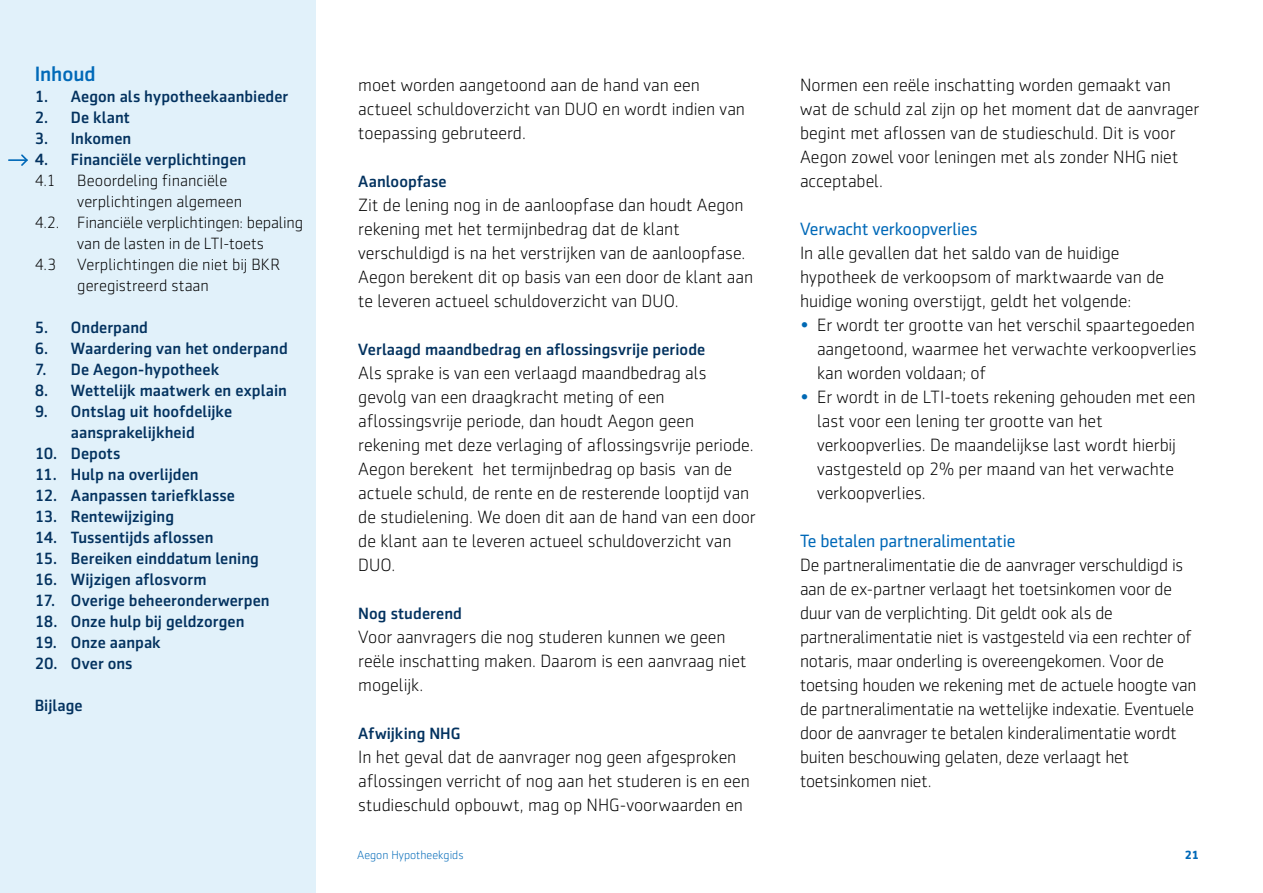
<style>
.page{position:relative;width:1263px;height:893px;background:#fff}
.page>*{position:absolute;margin:0;border:0;box-sizing:border-box;transform-origin:0 0}
.t1{font:500 21px "Sentico Sans DT";letter-spacing:-.005em;color:#0069b8}
.BODY_platte_tekst{font:300 18px/24px "Sentico Sans DT";letter-spacing:-.005em;color:#000}
.BODY_kopje_niveau_2{font:18px "Sentico Sans DT";letter-spacing:-.01em;color:#0069b8}
.BODY_kopje_niveau_3{font:500 16.5px/21px "Sentico Sans DT";letter-spacing:.005em;color:#03325f;text-align:center}
.t2{font:300 16.5px/21px "Sentico Sans DT";color:#000}
.t3{font:300 12px "Sentico Sans DT";color:#0069b8}
.t4{font:700 12px "Sentico Sans DT";color:#0069b8}
.s1{color:#0069b4}
</style>
<div class="page">
<div style="left:0;top:0;width:316px;height:893px;background:#e1f1fa"></div>
<svg style="left:21px;top:154px;width:6px;height:12px"></svg>
<hr style="left:8px;top:159px;width:20px;height:2px;background:#0069b8">
<p class="t1" style="left:35px;top:63px;width:63px">Inhoud</p>
<p class="BODY_kopje_niveau_3" style="left:35px;top:86px;width:255px">1. Aegon als hypotheekaanbieder</p>
<p class="BODY_kopje_niveau_3" style="left:35px;top:107px;width:97px">2. De klant</p>
<p class="BODY_kopje_niveau_3" style="left:35px;top:128px;width:98px">3. Inkomen</p>
<p class="BODY_kopje_niveau_3" style="left:35px;top:149px;width:213px">4. Financiële verplichtingen</p>
<p class="t2" style="left:35px;top:171px;width:22px">4.1</p>
<p class="t2" style="left:77px;top:171px;width:152px">Beoordeling financiële</p>
<p class="t2" style="left:77px;top:192px;width:167px">verplichtingen algemeen</p>
<p class="t2" style="left:35px;top:213px;width:270px">4.2. Financiële verplichtingen: bepaling</p>
<p class="t2" style="left:77px;top:234px;width:188px">van de lasten in de LTI-toets</p>
<p class="t2" style="left:35px;top:255px;width:23px">4.3</p>
<p class="t2" style="left:77px;top:255px;width:204px">Verplichtingen die niet bij BKR geregistreerd staan</p>
<p class="BODY_kopje_niveau_3" style="left:35px;top:317px;width:115px">5. Onderpand</p>
<p class="BODY_kopje_niveau_3" style="left:35px;top:338px;width:255px">6. Waardering van het onderpand</p>
<p class="BODY_kopje_niveau_3" style="left:35px;top:359px;width:186px">7. De Aegon-hypotheek</p>
<p class="BODY_kopje_niveau_3" style="left:35px;top:380px;width:254px">8. Wettelijk maatwerk en explain</p>
<p class="BODY_kopje_niveau_3" style="left:35px;top:401px;width:199px">9. Ontslag uit hoofdelijke aansprakelijkheid</p>
<p class="BODY_kopje_niveau_3" style="left:35px;top:443px;width:87px">10. Depots</p>
<p class="BODY_kopje_niveau_3" style="left:35px;top:464px;width:165px">11. Hulp na overlijden</p>
<p class="BODY_kopje_niveau_3" style="left:35px;top:485px;width:202px">12. Aanpassen tariefklasse</p>
<p class="BODY_kopje_niveau_3" style="left:35px;top:506px;width:141px">13. Rentewijziging</p>
<p class="BODY_kopje_niveau_3" style="left:35px;top:527px;width:180px">14. Tussentijds aflossen</p>
<p class="BODY_kopje_niveau_3" style="left:35px;top:548px;width:226px">15. Bereiken einddatum lening</p>
<p class="BODY_kopje_niveau_3" style="left:35px;top:569px;width:173px">16. Wijzigen aflosvorm</p>
<p class="BODY_kopje_niveau_3" style="left:35px;top:590px;width:236px">17. Overige beheeronderwerpen</p>
<p class="BODY_kopje_niveau_3" style="left:35px;top:611px;width:211px">18. Onze hulp bij geldzorgen</p>
<p class="BODY_kopje_niveau_3" style="left:35px;top:632px;width:128px">19. Onze aanpak</p>
<p class="BODY_kopje_niveau_3" style="left:35px;top:653px;width:99px">20. Over ons</p>
<p class="BODY_kopje_niveau_3" style="left:35px;top:695px;width:49px">Bijlage</p>
<p class="BODY_platte_tekst" style="left:358px;top:73px;width:388px">moet worden aangetoond aan de hand van een actueel schuldoverzicht van DUO en wordt indien van toepassing gebruteerd.</p>
<p class="BODY_kopje_niveau_3" style="left:358px;top:170px;width:90px">Aanloopfase</p>
<p class="BODY_platte_tekst" style="left:358px;top:193px;width:396px">Zit de lening nog in de aanloopfase dan houdt Aegon rekening met het termijnbedrag dat de klant verschuldigd is na het verstrijken van de aanloopfase.<br>Aegon berekent dit op basis van een door de klant aan te leveren actueel schuldoverzicht van DUO.</p>
<p class="BODY_kopje_niveau_3" style="left:358px;top:338px;width:349px">Verlaagd maandbedrag en aflossingsvrije periode</p>
<p class="BODY_platte_tekst" style="left:358px;top:361px;width:399px">Als sprake is van een verlaagd maandbedrag als gevolg van een draagkracht meting of een aflossingsvrije periode, dan houdt Aegon geen rekening met deze verlaging of aflossingsvrije periode.<br>Aegon berekent het termijnbedrag op basis van de actuele schuld, de rente en de resterende looptijd van de studielening. We doen dit aan de hand van een door de klant aan te leveren actueel schuldoverzicht van DUO.</p>
<p class="BODY_kopje_niveau_3" style="left:358px;top:602px;width:105px">Nog studerend</p>
<p class="BODY_platte_tekst" style="left:358px;top:625px;width:390px">Voor aanvragers die nog studeren kunnen we geen reële inschatting maken. Daarom is een aanvraag niet mogelijk.</p>
<p class="BODY_kopje_niveau_3" style="left:358px;top:722px;width:104px">Afwijking NHG</p>
<p class="BODY_platte_tekst" style="left:358px;top:745px;width:393px">In het geval dat de aanvrager nog geen afgesproken aflossingen verricht of nog aan het studeren is en een studieschuld opbouwt, mag op NHG-voorwaarden en</p>
<p class="BODY_platte_tekst" style="left:800px;top:73px;width:401px">Normen een reële inschatting worden gemaakt van wat de schuld zal zijn op het moment dat de aanvrager begint met aflossen van de studieschuld. Dit is voor Aegon zowel voor leningen met als zonder NHG niet acceptabel.</p>
<p class="BODY_kopje_niveau_2" style="left:800px;top:219px;width:179px">Verwacht verkoopverlies</p>
<p class="BODY_platte_tekst" style="left:800px;top:241px;width:366px">In alle gevallen dat het saldo van de huidige hypotheek de verkoopsom of marktwaarde van de huidige woning overstijgt, geldt het volgende:</p>
<p class="BODY_platte_tekst" style="left:817px;top:313px;width:381px;text-align:justify;text-indent:-17px"><span class="s1">•</span> Er wordt ter grootte van het verschil spaartegoeden aangetoond, waarmee het verwachte verkoopverlies kan worden voldaan; of</p>
<p class="BODY_platte_tekst" style="left:817px;top:385px;width:380px;text-indent:-17px"><span class="s1">•</span> Er wordt in de LTI-toets rekening gehouden met een last voor een lening ter grootte van het verkoopverlies. De maandelijkse last wordt hierbij vastgesteld op 2% per maand van het verwachte verkoopverlies.</p>
<p class="BODY_kopje_niveau_2" style="left:800px;top:531px;width:217px">Te betalen partneralimentatie</p>
<p class="BODY_platte_tekst" style="left:800px;top:553px;width:398px">De partneralimentatie die de aanvrager verschuldigd is aan de ex-partner verlaagt het toetsinkomen voor de duur van de verplichting. Dit geldt ook als de partneralimentatie niet is vastgesteld via een rechter of notaris, maar onderling is overeengekomen. Voor de toetsing houden we rekening met de actuele hoogte van de partneralimentatie na wettelijke indexatie. Eventuele door de aanvrager te betalen kinderalimentatie wordt buiten beschouwing gelaten, deze verlaagt het toetsinkomen niet.</p>
<p class="t3" style="left:357px;top:848px;width:108px">Aegon Hypotheekgids</p>
<p class="t4" style="left:1185px;top:847px;width:16px">21</p>
</div>
